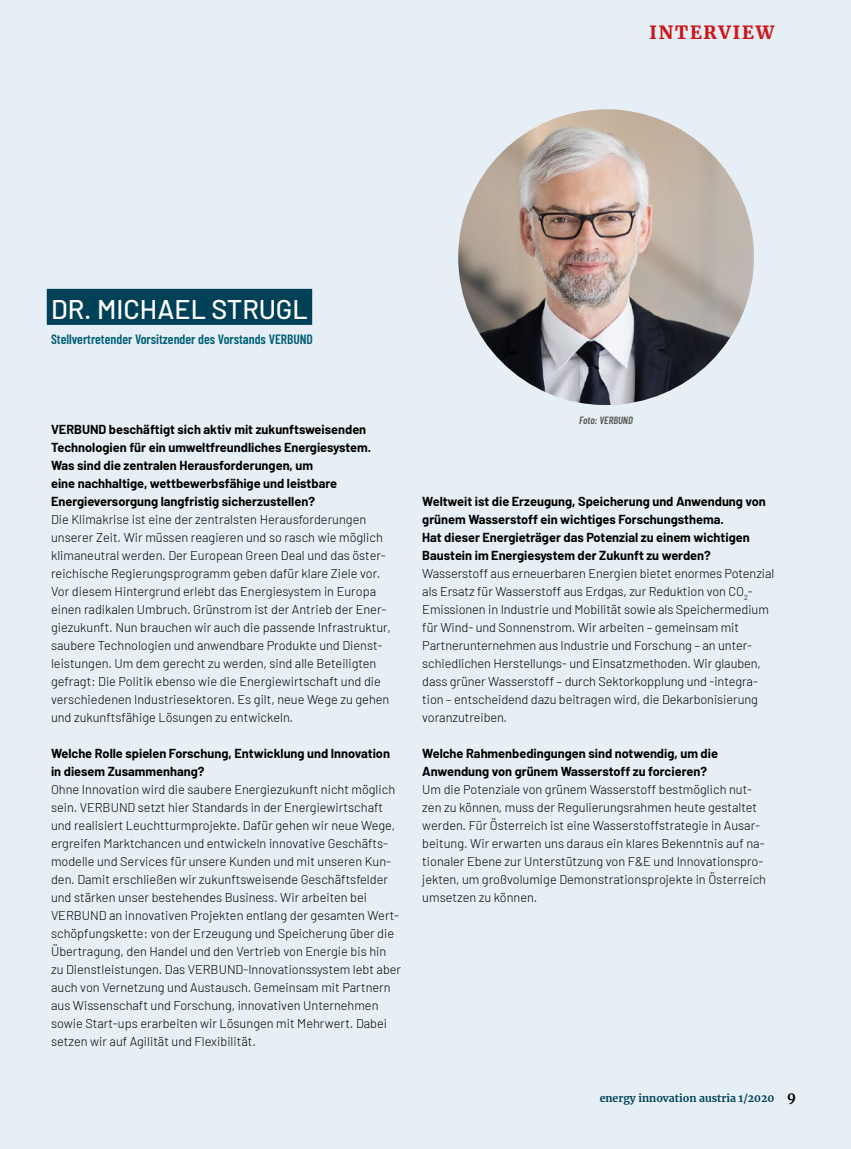
<style>
.page{position:relative;width:851px;height:1149px;background:#fff}
.page>*{position:absolute;margin:0;border:0;box-sizing:border-box;transform-origin:0 0}
.Head_Balken_blau{font:500 27px "Barlow";color:#fff}
.Kapitel_rechts{font:900 18px "Merriweather";letter-spacing:.1em;color:#cd171a}
.Bildtext_rechts{font:600 13.5px "Barlow Condensed";color:#005e76}
.t1{font:700 13.5px "Merriweather";color:#000}
.Fliesstext_schwarz{font:300 12.75px/18px "Barlow";color:#000}
.Fliesstext_schwarz-2{font:700 12.75px/18px "Barlow";color:#000}
.t2{font:700 10.5px "Merriweather";color:#004158}
.Bildtext_rechts-2{font:italic 600 10.5px "Barlow Condensed";color:#575756}
</style>
<div class="page">
<div style="left:0;top:0;width:850px;height:1148px;background:#e6eff5"></div>
<div style="left:47px;top:289px;width:265px;height:36px;background:#004158"></div>
<img style="left:458px;top:109px;width:295px;height:296px;border-radius:148px">
<p class="Kapitel_rechts" style="left:649px;top:20px;width:126px">INTERVIEW</p>
<p class="Head_Balken_blau" style="left:51px;top:289px;width:258px">DR. MICHAEL STRUGL</p>
<p class="Bildtext_rechts" style="left:51px;top:329px;width:263px">Stellvertretender Vorsitzender des Vorstands VERBUND</p>
<p class="Fliesstext_schwarz-2" style="left:51px;top:419px;width:321px">VERBUND beschäftigt sich aktiv mit zukunftsweisenden Technologien für ein umweltfreundliches Energiesystem.<br>Was sind die zentralen Herausforderungen, um<br>eine nachhaltige, wettbewerbsfähige und leistbare Energieversorgung langfristig sicherzustellen?</p>
<p class="Fliesstext_schwarz" style="left:51px;top:509px;width:341px">Die Klimakrise ist eine der zentralsten Herausforderungen unserer Zeit. Wir müssen reagieren und so rasch wie möglich klimaneutral werden. Der European Green Deal und das öster&shy;reichische Regierungsprogramm geben dafür klare Ziele vor.<br>Vor diesem Hintergrund erlebt das Energiesystem in Europa einen radikalen Umbruch. Grünstrom ist der Antrieb der Ener&shy;giezukunft. Nun brauchen wir auch die passende Infrastruktur, saubere Technologien und anwendbare Produkte und Dienst&shy;leistungen. Um dem gerecht zu werden, sind alle Beteiligten gefragt: Die Politik ebenso wie die Energiewirtschaft und die verschiedenen Industriesektoren. Es gilt, neue Wege zu gehen und zukunftsfähige Lösungen zu entwickeln.</p>
<p class="Fliesstext_schwarz-2" style="left:51px;top:743px;width:340px">Welche Rolle spielen Forschung, Entwicklung und Innovation in diesem Zusammenhang?</p>
<p class="Fliesstext_schwarz" style="left:51px;top:779px;width:351px">Ohne Innovation wird die saubere Energiezukunft nicht möglich sein. VERBUND setzt hier Standards in der Energiewirtschaft und realisiert Leuchtturmprojekte. Dafür gehen wir neue Wege, ergreifen Marktchancen und entwickeln innovative Geschäfts&shy;modelle und Services für unsere Kunden und mit unseren Kun&shy;den. Damit erschließen wir zukunftsweisende Geschäftsfelder und stärken unser bestehendes Business. Wir arbeiten bei VERBUND an innovativen Projekten entlang der gesamten Wert&shy;schöpfungskette: von der Erzeugung und Speicherung über die Übertragung, den Handel und den Vertrieb von Energie bis hin zu Dienstleistungen. Das VERBUND-Innovationssystem lebt aber auch von Vernetzung und Austausch. Gemeinsam mit Partnern aus Wissenschaft und Forschung, innovativen Unternehmen sowie Start-ups erarbeiten wir Lösungen mit Mehrwert. Dabei setzen wir auf Agilität und Flexibilität.</p>
<p class="Bildtext_rechts-2" style="left:579px;top:412px;width:55px">Foto: VERBUND</p>
<p class="Fliesstext_schwarz-2" style="left:422px;top:491px;width:345px">Weltweit ist die Erzeugung, Speicherung und Anwendung von grünem Wasserstoff ein wichtiges Forschungsthema.<br>Hat dieser Energieträger das Potenzial zu einem wichtigen Baustein im Energiesystem der Zukunft zu werden?</p>
<p class="Fliesstext_schwarz" style="left:422px;top:563px;width:353px">Wasserstoff aus erneuerbaren Energien bietet enormes Potenzial als Ersatz für Wasserstoff aus Erdgas, zur Reduktion von CO<sub>2</sub>- Emissionen in Industrie und Mobilität sowie als Speichermedium für Wind- und Sonnenstrom. Wir arbeiten – gemeinsam mit Partnerunternehmen aus Industrie und Forschung – an unter&shy;schiedlichen Herstellungs- und Einsatzmethoden. Wir glauben, dass grüner Wasserstoff – durch Sektorkopplung und -integra&shy;tion – entscheidend dazu beitragen wird, die Dekarbonisierung voranzutreiben.</p>
<p class="Fliesstext_schwarz-2" style="left:422px;top:743px;width:297px">Welche Rahmenbedingungen sind notwendig, um die<br>Anwendung von grünem Wasserstoff zu forcieren?</p>
<p class="Fliesstext_schwarz" style="left:422px;top:779px;width:345px">Um die Potenziale von grünem Wasserstoff bestmöglich nut&shy;zen zu können, muss der Regulierungsrahmen heute gestaltet werden. Für Österreich ist eine Wasserstoffstrategie in Ausar&shy;beitung. Wir erwarten uns daraus ein klares Bekenntnis auf na&shy;tionaler Ebene zur Unterstützung von F&amp;E und Innovationspro&shy;jekten, um großvolumige Demonstrationsprojekte in Österreich umsetzen zu können.</p>
<p class="t2" style="left:599px;top:1090px;width:176px">energy innovation austria 1/2020</p>
<p class="t1" style="left:787px;top:1087px;width:10px">9</p>
</div>
